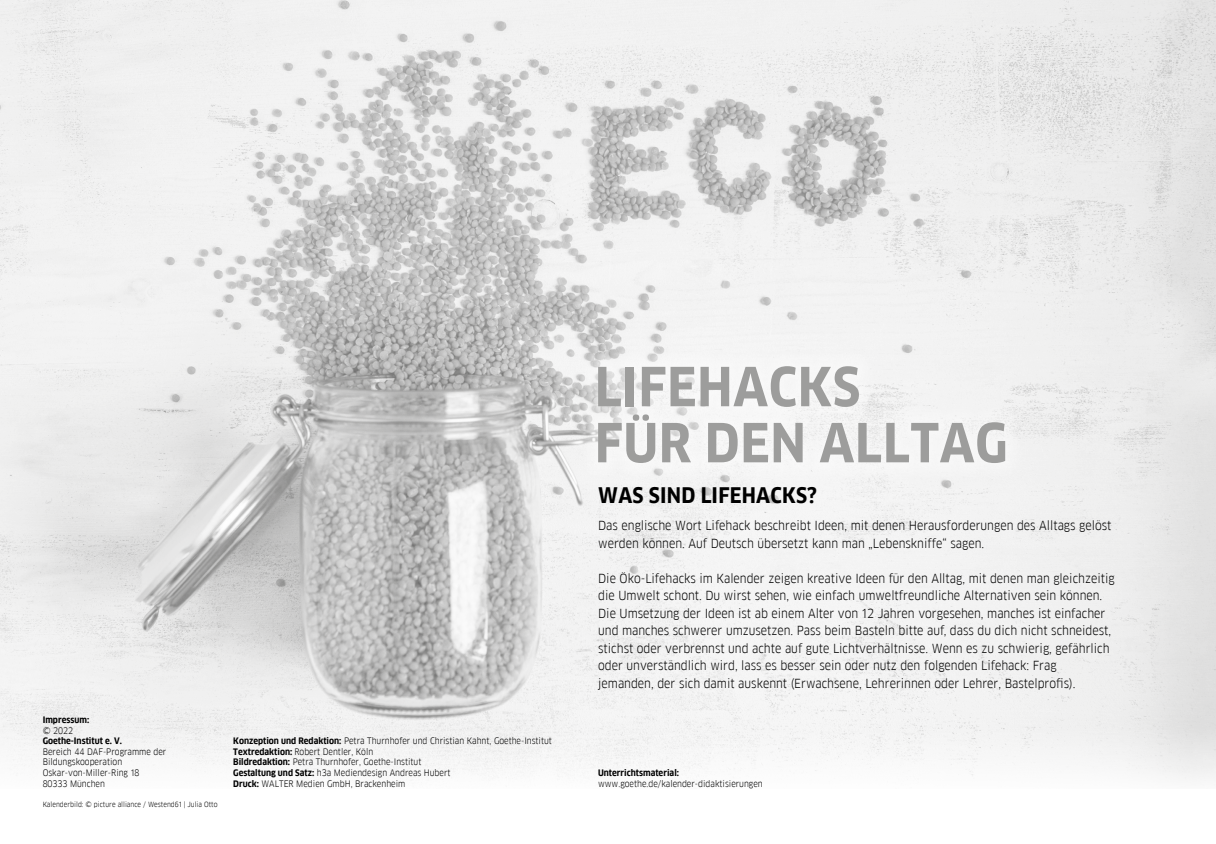
<style>
.page{position:relative;width:1216px;height:844px;background:#fff}
.page>*{position:absolute;margin:0;border:0;box-sizing:border-box;transform-origin:0 0}
.t1{font:700 52.5px/56px "Goethe FF Clan";letter-spacing:.01em;color:#9d9d9c}
.t2{font:700 21px "Goethe FF Clan";letter-spacing:.01em;color:#000}
.t3{font:12.25px/17.5px "Goethe FF Clan";color:#000}
.t4{font:8.75px/10.5px "Goethe FF Clan";color:#000}
.t5{font:700 8.75px "Goethe FF Clan";color:#000}
.t6{font:7px "Goethe FF Clan";color:#000}
.s1{font-weight:700}
</style>
<div class="page">
<img style="left:0;top:0;width:1215px;height:726px">
<div style="left:0;top:726px;width:1215px;height:71px;background:#f7f7f7"></div>
<div style="left:580px;top:349px;width:442px;height:131px;background:#fff;opacity:.75"></div>
<p class="t5" style="left:43px;top:715px;width:48px">Impressum:</p>
<p class="t4" style="left:43px;top:725px;width:32px">© 2022</p>
<p class="t5" style="left:43px;top:736px;width:81px">Goethe-Institut e. V.</p>
<p class="t4" style="left:43px;top:746px;width:125px">Bereich 44 DAF-Programme der<br>Bildungskooperation<br>Oskar-von-Miller-Ring 18<br>80333 München</p>
<p class="t4" style="left:233px;top:735px;width:320px"><span class="s1">Konzeption und Redaktion:</span> Petra Thurnhofer und Christian Kahnt, Goethe-Institut <span class="s1">Textredaktion:</span> Robert Dentler, Köln<br><span class="s1">Bildredaktion:</span> Petra Thurnhofer, Goethe-Institut<br><span class="s1">Gestaltung und Satz:</span> h3a Mediendesign Andreas Hubert<br><span class="s1">Druck:</span> WALTER Medien GmbH, Brackenheim</p>
<p class="t6" style="left:43px;top:799px;width:176px">Kalenderbild: © picture alliance / Westend61 | Julia Otto</p>
<h1 class="t1" style="left:594px;top:359px;width:414px">LIFEHACKS<br>FÜR DEN ALLTAG</h1>
<h2 class="t2" style="left:598px;top:483px;width:220px">WAS SIND LIFEHACKS?</h2>
<p class="t3" style="left:598px;top:517px;width:514px">Das englische Wort Lifehack beschreibt Ideen, mit denen Herausforderungen des Alltags gelöst werden können. Auf Deutsch übersetzt kann man „Lebenskniffe“ sagen.</p>
<p class="t3" style="left:598px;top:569px;width:518px">Die Öko-Lifehacks im Kalender zeigen kreative Ideen für den Alltag, mit denen man gleichzeitig die Umwelt schont. Du wirst sehen, wie einfach umweltfreundliche Alternativen sein können.<br>Die Umsetzung der Ideen ist ab einem Alter von 12 Jahren vorgesehen, manches ist einfacher und manches schwerer umzusetzen. Pass beim Basteln bitte auf, dass du dich nicht schneidest, stichst oder verbrennst und achte auf gute Lichtverhältnisse. Wenn es zu schwierig, gefährlich oder unverständlich wird, lass es besser sein oder nutz den folgenden Lifehack: Frag jemanden, der sich damit auskennt (Erwachsene, Lehrerinnen oder Lehrer, Bastelprofis).</p>
<p class="t5" style="left:598px;top:767px;width:82px">Unterrichtsmaterial:</p>
<p class="t4" style="left:598px;top:777px;width:166px">www.goethe.de/kalender-didaktisierungen</p>
</div>
